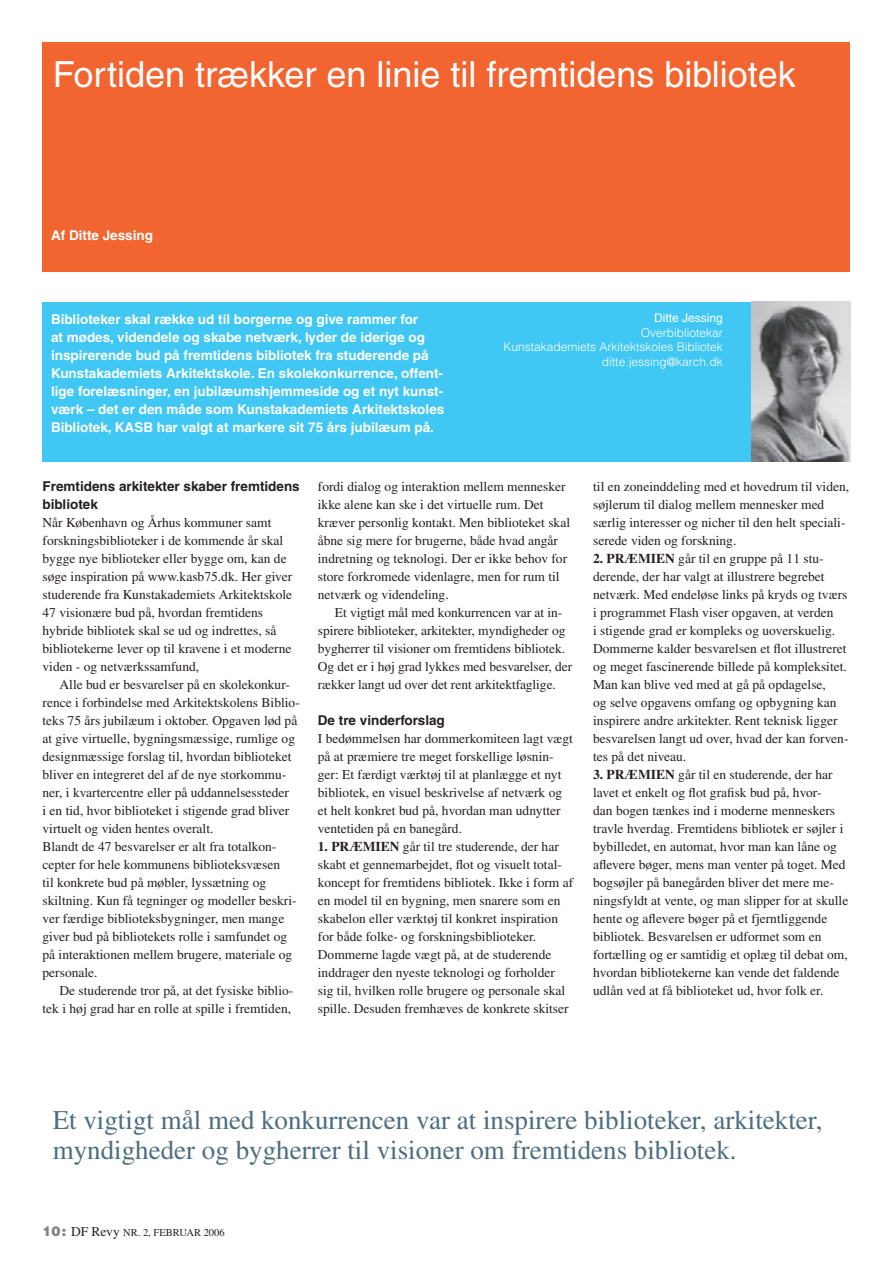
<style>
.page{position:relative;width:893px;height:1263px;background:#fff}
.page>*{position:absolute;margin:0;border:0;box-sizing:border-box;transform-origin:0 0}
.t1{font:36px "Helvetica";color:#fff}
.t2{font:27px/30px "Times";color:#4c6e7e}
.t3{font:13.5px/18px "Times";color:#231f20}
.t4{font:700 13.5px/18px "Helvetica";color:#fff}
.t5{font:700 13.5px/18px "Helvetica";color:#231f20}
.t6{font:300 12px/14.4px "Helvetica";color:#fff;text-align:right}
.t7{font:12px "Helvetica";color:#fff}
.t8{font:10.5px "Times";color:#231f20}
.s1{font-weight:700}
.s2{font-family:"Helvetica";font-weight:900;font-size:13.5px;color:#808285}
.s3{font-size:13.5px}
</style>
<div class="page">
<div style="left:43px;top:43px;width:807px;height:229px;background:#f26430"></div>
<div style="left:43px;top:302px;width:807px;height:159px;background:#40c7f4"></div>
<img style="left:751px;top:302px;width:99px;height:159px">
<h1 class="t1" style="left:53px;top:61px;width:745px">Fortiden trækker en linie til fremtidens bibliotek</h1>
<p class="t4" style="left:51px;top:227px;width:104px">Af Ditte Jessing</p>
<p class="t4" style="left:51px;top:311px;width:395px">Biblioteker skal række ud til borgerne og give rammer for<br>at mødes, videndele og skabe netværk, lyder de iderige og inspirerende bud på fremtidens bibliotek fra studerende på Kunstakademiets Arkitektskole. En skolekonkurrence, offent&shy;lige forelæsninger, en jubilæumshjemmeside og et nyt kunst&shy;værk – det er den måde som Kunstakademiets Arkitektskoles Bibliotek, KASB har valgt at markere sit 75 års jubilæum på.</p>
<p class="t7" style="left:654px;top:314px;width:70px">Ditte Jessing</p>
<p class="t6" style="left:503px;top:326px;width:221px">Overbibliotekar<br>Kunstakademiets Arkitektskoles Bibliotek ditte.jessing@karch.dk</p>
<p class="t5" style="left:43px;top:478px;width:259px">Fremtidens arkitekter skaber fremtidens bibliotek</p>
<p class="t3" style="left:43px;top:515px;width:251px">Når København og Århus kommuner samt forskningsbiblioteker i de kommende år skal bygge nye biblioteker eller bygge om, kan de søge inspiration på www.kasb75.dk. Her giver studerende fra Kunstakademiets Arkitektskole 47 visionære bud på, hvordan fremtidens hybride bibliotek skal se ud og indrettes, så bibliotekerne lever op til kravene i et moderne viden - og netværkssamfund,</p>
<p class="t3" style="left:43px;top:677px;width:259px;text-indent:17px">Alle bud er besvarelser på en skolekonkur&shy;rence i forbindelse med Arkitektskolens Biblio&shy;teks 75 års jubilæum i oktober. Opgaven lød på at give virtuelle, bygningsmæssige, rumlige og designmæssige forslag til, hvordan biblioteket bliver en integreret del af de nye storkommu&shy;ner, i kvartercentre eller på uddannelsessteder<br>i en tid, hvor biblioteket i stigende grad bliver virtuelt og viden hentes overalt.<br>Blandt de 47 besvarelser er alt fra totalkon&shy;cepter for hele kommunens biblioteksvæsen<br>til konkrete bud på møbler, lyssætning og skiltning. Kun få tegninger og modeller beskri&shy;ver færdige biblioteksbygninger, men mange giver bud på bibliotekets rolle i samfundet og på interaktionen mellem brugere, materiale og personale.</p>
<p class="t3" style="left:43px;top:983px;width:252px;text-align:right">De studerende tror på, at det fysiske biblio&shy;tek i høj grad har en rolle at spille i fremtiden,</p>
<p class="t3" style="left:318px;top:479px;width:254px">fordi dialog og interaktion mellem mennesker ikke alene kan ske i det virtuelle rum. Det kræver personlig kontakt. Men biblioteket skal åbne sig mere for brugerne, både hvad angår indretning og teknologi. Der er ikke behov for store forkromede videnlagre, men for rum til netværk og videndeling.</p>
<p class="t3" style="left:318px;top:605px;width:256px;text-indent:17px">Et vigtigt mål med konkurrencen var at in&shy;spirere biblioteker, arkitekter, myndigheder og bygherrer til visioner om fremtidens bibliotek.<br>Og det er i høj grad lykkes med besvarelser, der rækker langt ud over det rent arkitektfaglige.</p>
<p class="t5" style="left:318px;top:713px;width:128px">De tre vinderforslag</p>
<p class="t3" style="left:318px;top:731px;width:257px">I bedømmelsen har dommerkomiteen lagt vægt på at præmiere tre meget forskellige løsnin&shy;ger: Et færdigt værktøj til at planlægge et nyt bibliotek, en visuel beskrivelse af netværk og et helt konkret bud på, hvordan man udnytter ventetiden på en banegård.</p>
<p class="t3" style="left:318px;top:839px;width:257px"><span class="s1">1. PRÆMIEN</span> går til tre studerende, der har skabt et gennemarbejdet, flot og visuelt total&shy;koncept for fremtidens bibliotek. Ikke i form af en model til en bygning, men snarere som en skabelon eller værktøj til konkret inspiration for både folke- og forskningsbiblioteker.<br>Dommerne lagde vægt på, at de studerende inddrager den nyeste teknologi og forholder sig til, hvilken rolle brugere og personale skal spille. Desuden fremhæves de konkrete skitser</p>
<p class="t3" style="left:593px;top:479px;width:258px">til en zoneinddeling med et hovedrum til viden, søjlerum til dialog mellem mennesker med særlig interesser og nicher til den helt speciali&shy;serede viden og forskning.</p>
<p class="t3" style="left:593px;top:551px;width:257px"><span class="s1">2. PRÆMIEN</span> går til en gruppe på 11 stu&shy;derende, der har valgt at illustrere begrebet netværk. Med endeløse links på kryds og tværs i programmet Flash viser opgaven, at verden<br>i stigende grad er kompleks og uoverskuelig.<br>Dommerne kalder besvarelsen et flot illustreret og meget fascinerende billede på kompleksitet.<br>Man kan blive ved med at gå på opdagelse,<br>og selve opgavens omfang og opbygning kan inspirere andre arkitekter. Rent teknisk ligger besvarelsen langt ud over, hvad der kan forven&shy;tes på det niveau.</p>
<p class="t3" style="left:593px;top:767px;width:257px"><span class="s1">3. PRÆMIEN</span> går til en studerende, der har lavet et enkelt og flot grafisk bud på, hvor-<br>dan bogen tænkes ind i moderne menneskers travle hverdag. Fremtidens bibliotek er søjler i bybilledet, en automat, hvor man kan låne og aflevere bøger, mens man venter på toget. Med bogsøjler på banegården bliver det mere me&shy;ningsfyldt at vente, og man slipper for at skulle hente og aflevere bøger på et fjerntliggende bibliotek. Besvarelsen er udformet som en fortælling og er samtidig et oplæg til debat om, hvordan bibliotekerne kan vende det faldende udlån ved at få biblioteket ud, hvor folk er.</p>
<h2 class="t2" style="left:53px;top:1107px;width:771px">Et vigtigt mål med konkurrencen var at inspirere biblioteker, arkitekter, myndigheder og bygherrer til visioner om fremtidens bibliotek.</h2>
<p class="t8" style="left:43px;top:1229px;width:184px"><span class="s2">10 :</span> <span class="s3">DF Revy</span> NR. 2, FEBRUAR 2006</p>
</div>
